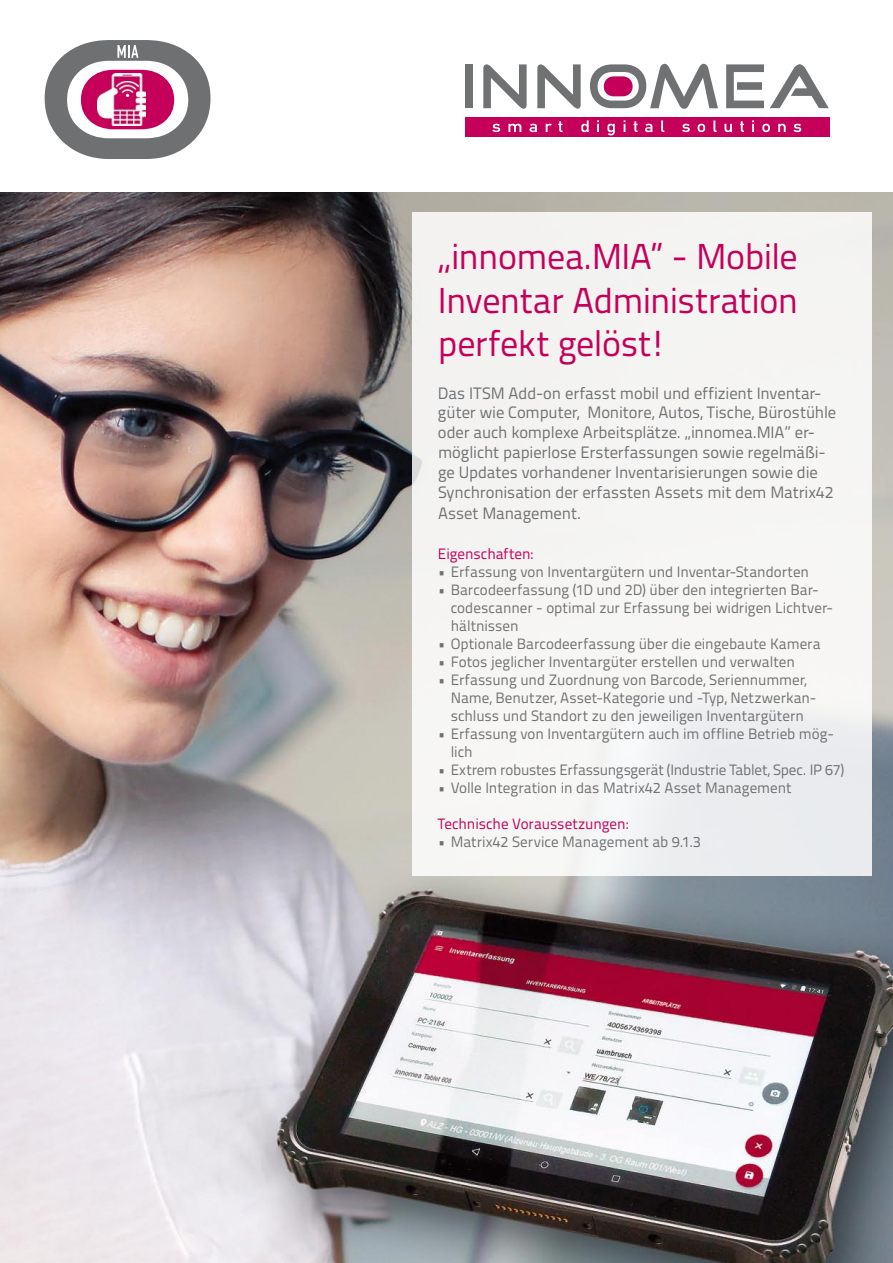
<style>
.page{position:relative;width:893px;height:1263px;background:#fff}
.page>*{position:absolute;margin:0;border:0;box-sizing:border-box;transform-origin:0 0}
.t1{font:36px/43.2px "Titillium Text 22 L";letter-spacing:-.015em;color:#c5005a;text-align:justify}
.t2{font:16.5px/19.8px "Titillium Text 22 L";letter-spacing:-.005em;color:#707173}
.t3{font:15px/18px "Titillium Text 22 L";color:#707173}
.t4{font:15px "Titillium Text 22 L";letter-spacing:-.005em;color:#c5005a}
</style>
<div class="page">
<img style="left:0;top:192px;width:893px;height:1071px">
<div style="left:465px;top:64px;width:8px;height:44px;background:#707173"></div>
<svg style="left:483px;top:64px;width:44px;height:45px"></svg>
<svg style="left:537px;top:64px;width:44px;height:45px"></svg>
<svg style="left:726px;top:64px;width:38px;height:44px"></svg>
<svg style="left:770px;top:64px;width:59px;height:44px"></svg>
<div style="left:465px;top:117px;width:364px;height:20px;background:#c5005a"></div>
<svg style="left:492px;top:124px;width:8px;height:8px"></svg>
<svg style="left:508px;top:124px;width:13px;height:8px"></svg>
<svg style="left:529px;top:124px;width:8px;height:8px"></svg>
<svg style="left:546px;top:124px;width:6px;height:8px"></svg>
<svg style="left:558px;top:121px;width:4px;height:11px"></svg>
<svg style="left:581px;top:120px;width:8px;height:12px"></svg>
<svg style="left:597px;top:120px;width:2px;height:12px"></svg>
<svg style="left:607px;top:124px;width:8px;height:11px"></svg>
<svg style="left:624px;top:120px;width:1px;height:12px"></svg>
<svg style="left:633px;top:121px;width:5px;height:11px"></svg>
<svg style="left:645px;top:124px;width:7px;height:8px"></svg>
<svg style="left:661px;top:120px;width:3px;height:12px"></svg>
<svg style="left:682px;top:124px;width:8px;height:8px"></svg>
<svg style="left:698px;top:124px;width:7px;height:8px"></svg>
<svg style="left:713px;top:120px;width:4px;height:12px"></svg>
<svg style="left:724px;top:124px;width:8px;height:8px"></svg>
<svg style="left:740px;top:121px;width:4px;height:11px"></svg>
<svg style="left:752px;top:120px;width:2px;height:12px"></svg>
<svg style="left:762px;top:124px;width:8px;height:8px"></svg>
<svg style="left:778px;top:124px;width:8px;height:8px"></svg>
<svg style="left:793px;top:124px;width:8px;height:8px"></svg>
<svg style="left:590px;top:64px;width:128px;height:45px"></svg>
<div style="left:412px;top:213px;width:460px;height:663px;background:#f5f4f3"></div>
<svg style="left:45px;top:40px;width:165px;height:119px"></svg>
<h1 class="t1" style="left:438px;top:233px;width:362px">„innomea.MIA” - Mobile Inventar Administration perfekt gelöst!</h1>
<p class="t2" style="left:438px;top:382px;width:400px">Das ITSM Add-on erfasst mobil und effizient Inventar&shy;güter wie Computer, Monitore, Autos, Tische, Bürostühle oder auch komplexe Arbeitsplätze. „innomea.MIA</p>
<p class="t2" style="left:785px;top:411px;width:8px">„</p>
<p class="t2" style="left:438px;top:422px;width:397px;text-indent:357px">er&shy;möglicht papierlose Ersterfassungen sowie regelmäßi&shy;ge Updates vorhandener Inventarisierungen sowie die Synchronisation der erfassten Assets mit dem Matrix42</p>
<p class="t2" style="left:438px;top:503px;width:145px">Asset Management.</p>
<p class="t4" style="left:438px;top:542px;width:97px">Eigenschaften:</p>
<p class="t3" style="left:438px;top:562px;width:373px">• Erfassung von Inventargütern und Inventar-Standorten</p>
<p class="t3" style="left:451px;top:580px;width:384px;text-indent:-13px">• Barcodeerfassung (1D und 2D) über den integrierten Bar&shy;codescanner - optimal zur Erfassung bei widrigen Lichtver&shy;hältnissen</p>
<p class="t3" style="left:438px;top:634px;width:384px">• Optionale Barcodeerfassung über die eingebaute Kamera</p>
<p class="t3" style="left:438px;top:652px;width:359px">• Fotos jeglicher Inventargüter erstellen und verwalten</p>
<p class="t3" style="left:451px;top:670px;width:367px;text-indent:-13px">• Erfassung und Zuordnung von Barcode, Seriennummer,<br>Name, Benutzer, Asset-Kategorie und -Typ, Netzwerkan&shy;schluss und Standort zu den jeweiligen Inventargütern</p>
<p class="t3" style="left:451px;top:724px;width:385px;text-indent:-13px">• Erfassung von Inventargütern auch im offline Betrieb mög&shy;lich</p>
<p class="t3" style="left:438px;top:760px;width:408px">• Extrem robustes Erfassungsgerät (Industrie Tablet, Spec. IP 67)</p>
<p class="t3" style="left:438px;top:778px;width:355px">• Volle Integration in das Matrix42 Asset Management</p>
<p class="t4" style="left:438px;top:812px;width:192px">Technische Voraussetzungen:</p>
<p class="t3" style="left:438px;top:832px;width:264px">• Matrix42 Service Management ab 9.1.3</p>
</div>
